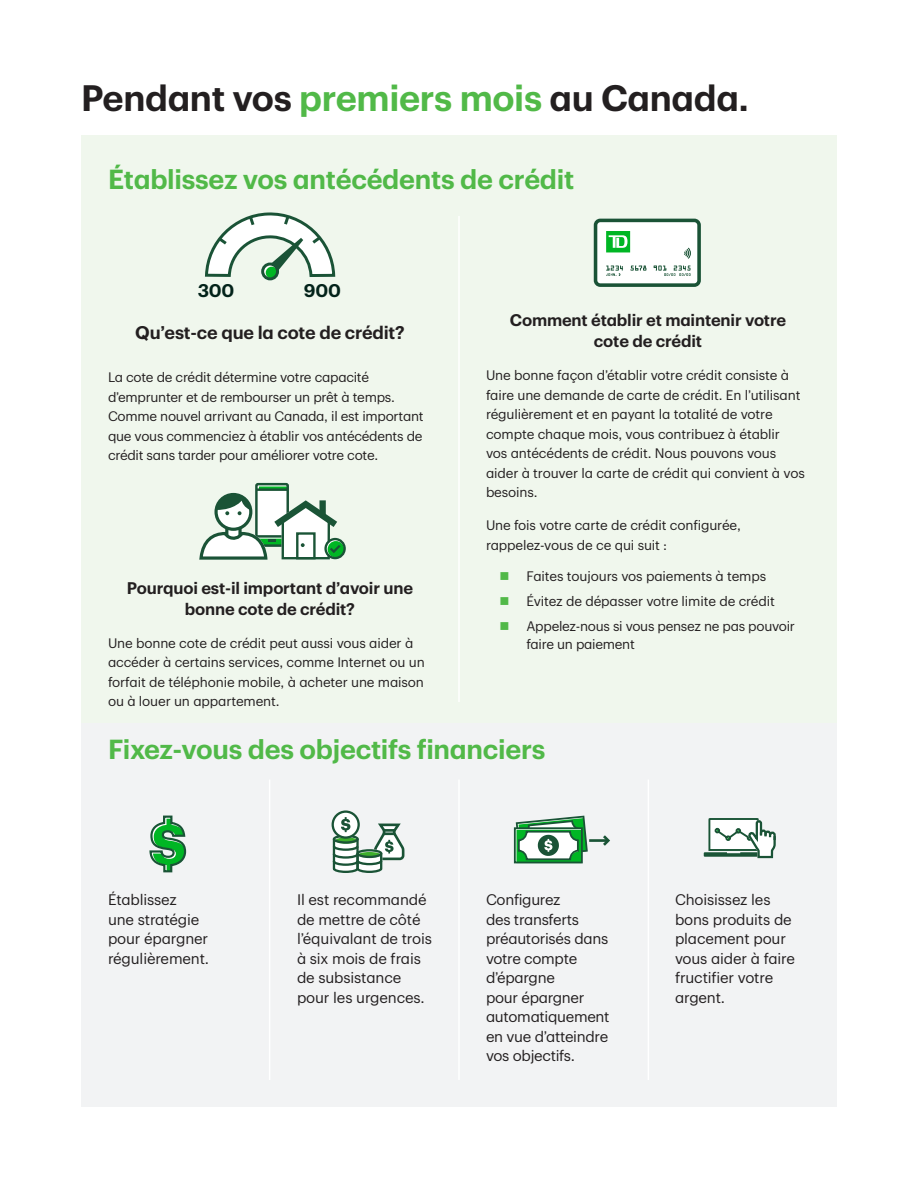
<style>
.page{position:relative;width:918px;height:1188px;background:#fff}
.page>*{position:absolute;margin:0;border:0;box-sizing:border-box;transform-origin:0 0}
.t1{font:600 36px "TD Graphik";letter-spacing:-.01em;color:#231f20}
.t2{font:600 27px "TD Graphik";letter-spacing:-.01em;color:#51b948}
.t3{font:600 18px "TD Graphik";letter-spacing:-.01em;color:#231f20}
.t4{font:600 18px "TD Graphik";letter-spacing:-.01em;color:#03231a}
.t5{font:600 16.5px/21px "TD Graphik";letter-spacing:-.01em;color:#231f20;text-align:center}
.t6{font:15px/19.5px "TD Graphik";letter-spacing:-.01em;color:#231f20}
.t7{font:13.5px/19.5px "TD Graphik";letter-spacing:-.01em;color:#231f20}
.s1{color:#51b948}
</style>
<div class="page">
<div style="left:81px;top:135px;width:756px;height:590px;background:#f0f7ed"></div>
<div style="left:81px;top:724px;width:756px;height:383px;background:#f2f3f4"></div>
<hr style="left:458px;top:780px;width:2px;height:300px;background:#fff">
<hr style="left:269px;top:780px;width:1px;height:300px;background:#fff">
<hr style="left:648px;top:780px;width:1px;height:300px;background:#fff">
<svg style="left:149px;top:815px;width:38px;height:58px"></svg>
<hr style="left:589px;top:839px;width:18px;height:3px;background:#1a5436">
<svg style="left:600px;top:835px;width:10px;height:11px"></svg>
<svg style="left:514px;top:816px;width:74px;height:47px"></svg>
<svg style="left:331px;top:810px;width:74px;height:63px"></svg>
<hr style="left:458px;top:216px;width:2px;height:486px;background:#fff">
<svg style="left:704px;top:818px;width:72px;height:41px"></svg>
<svg style="left:205px;top:212px;width:131px;height:69px"></svg>
<div style="left:594px;top:219px;width:107px;height:68px;background:#fff;border-radius:7px"></div>
<svg style="left:606px;top:231px;width:24px;height:21px"></svg>
<div style="left:594px;top:219px;width:107px;height:68px;border:4px solid #1a5336;border-radius:5px"></div>
<svg style="left:630px;top:265px;width:16px;height:6px"></svg>
<svg style="left:606px;top:265px;width:17px;height:11px"></svg>
<svg style="left:654px;top:265px;width:37px;height:11px"></svg>
<svg style="left:684px;top:247px;width:7px;height:12px"></svg>
<div style="left:255px;top:483px;width:34px;height:64px;border:2px solid #1a5336;border-radius:2px"></div>
<svg style="left:199px;top:487px;width:147px;height:73px"></svg>
<p class="t1" style="left:81px;top:70px;width:670px">Pendant vos <span class="s1">premiers mois</span> au Canada.</p>
<p class="t2" style="left:108px;top:159px;width:468px">Établissez vos antécédents de crédit</p>
<p class="t4" style="left:198px;top:276px;width:38px">300</p>
<p class="t4" style="left:304px;top:276px;width:39px">900</p>
<p class="t3" style="left:135px;top:319px;width:271px">Qu’est-ce que la cote de crédit?</p>
<p class="t7" style="left:108px;top:367px;width:317px">La cote de crédit détermine votre capacité d’emprunter et de rembourser un prêt à temps.<br>Comme nouvel arrivant au Canada, il est important que vous commenciez à établir vos antécédents de crédit sans tarder pour améliorer votre cote.</p>
<p class="t5" style="left:127px;top:576px;width:288px">Pourquoi est-il important d’avoir une bonne cote de crédit?</p>
<p class="t7" style="left:108px;top:632px;width:318px">Une bonne cote de crédit peut aussi vous aider à accéder à certains services, comme Internet ou un forfait de téléphonie mobile, à acheter une maison ou à louer un appartement.</p>
<p class="t5" style="left:510px;top:308px;width:278px">Comment établir et maintenir votre cote de crédit</p>
<p class="t7" style="left:486px;top:365px;width:320px">Une bonne façon d’établir votre crédit consiste à faire une demande de carte de crédit. En l’utilisant régulièrement et en payant la totalité de votre compte chaque mois, vous contribuez à établir<br>vos antécédents de crédit. Nous pouvons vous aider à trouver la carte de crédit qui convient à vos besoins.</p>
<p class="t7" style="left:486px;top:515px;width:256px">Une fois votre carte de crédit configurée, rappelez-vous de ce qui suit :</p>
<p class="t7" style="left:500px;top:566px;width:268px"><span class="s1">■</span> Faites toujours vos paiements à temps</p>
<p class="t7" style="left:500px;top:590px;width:277px"><span class="s1">■</span> Évitez de dépasser votre limite de crédit</p>
<p class="t7" style="left:526px;top:616px;width:270px;line-height:18px;text-indent:-27px"><span class="s1">■</span> Appelez-nous si vous pensez ne pas pouvoir faire un paiement</p>
<p class="t2" style="left:108px;top:728px;width:439px">Fixez-vous des objectifs financiers</p>
<p class="t6" style="left:108px;top:889px;width:103px">Établissez<br>une stratégie pour épargner régulièrement.</p>
<p class="t6" style="left:297px;top:889px;width:136px">Il est recommandé de mettre de côté l’équivalant de trois à six mois de frais de subsistance pour les urgences.</p>
<p class="t6" style="left:486px;top:889px;width:125px">Configurez<br>des transferts préautorisés dans votre compte d’épargne<br>pour épargner automatiquement en vue d’atteindre vos objectifs.</p>
<p class="t6" style="left:675px;top:889px;width:122px">Choisissez les bons produits de placement pour vous aider à faire fructifier votre argent.</p>
</div>
